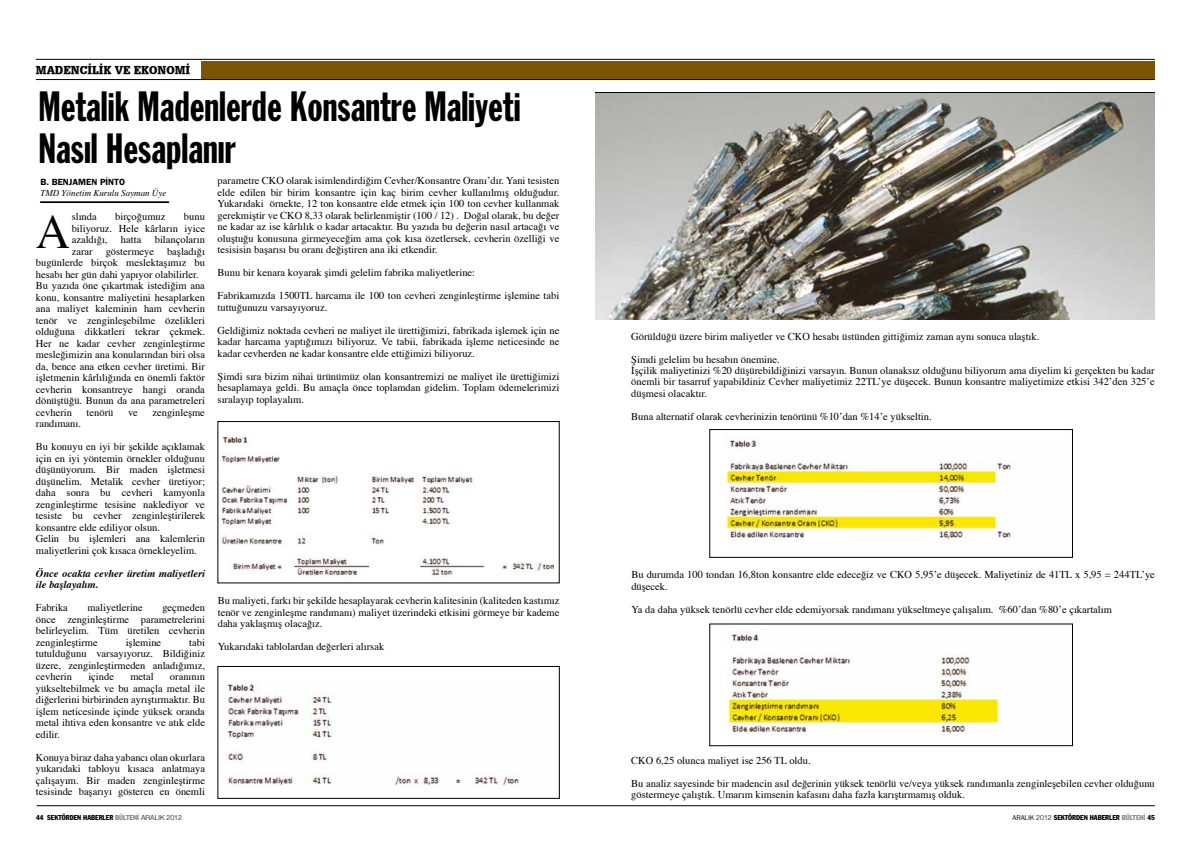
<style>
.page{position:relative;width:1191px;height:842px;background:#fff}
.page>*{position:absolute;margin:0;border:0;box-sizing:border-box;transform-origin:0 0}
.t1{font:47.5px "Times";color:#000}
.t2{font:41.6px/42.1px "Franklin Gothic Std Extra Cond";color:#000}
.t3{font:12px "URW Egyptienne T Ext Nar X Bold";color:#000}
.t4{font:10.5px/11.5px "Times";color:#000;text-align:justify}
.t5{font:italic 700 10.5px/11.5px "Times";color:#000}
.t6{font:italic 9px "Times";color:#000}
.t7{font:600 9px "ITC Franklin Gothic Std";color:#000}
.t8{font:condensed 7px "Franklin Gothic Std";color:#000}
.s1{color:#87888a}
.s2{font-family:"Helvetica Neue";font-weight:300;font-stretch:normal}
.s3{font-family:"Franklin Gothic T";font-stretch:normal}
</style>
<div class="page">
<hr style="left:37px;top:805px;width:1117px;height:1px;background:#000">
<hr style="left:36px;top:59px;width:1118px;height:1px;background:#000">
<hr style="left:36px;top:79px;width:1118px;height:1px;background:#000">
<div style="left:201px;top:61px;width:953px;height:17px;background:#7c5405"></div>
<img style="left:595px;top:93px;width:559px;height:227px">
<img style="left:220px;top:435px;width:333px;height:142px">
<div style="left:218px;top:421px;width:341px;height:162px;border:1px solid #000"></div>
<img style="left:227px;top:682px;width:292px;height:104px">
<div style="left:218px;top:666px;width:341px;height:132px;border:1px solid #000"></div>
<img style="left:726px;top:437px;width:287px;height:104px">
<div style="left:709px;top:429px;width:363px;height:128px;border:1px solid #000"></div>
<img style="left:728px;top:632px;width:272px;height:103px">
<div style="left:709px;top:624px;width:363px;height:122px;border:1px solid #000"></div>
<svg style="left:40px;top:202px;width:129px;height:1px"></svg>
<p class="t3" style="left:36px;top:61px;width:156px">MADENCİLİK VE EKONOMİ</p>
<h2 class="t2" style="left:38px;top:87px;width:483px">Metalik Madenlerde Konsantre Maliyeti<br>Nasıl Hesaplanır</h2>
<p class="t7" style="left:40px;top:177px;width:86px">B. BENJAMEN PİNTO</p>
<p class="t6" style="left:40px;top:188px;width:127px">TMD Yönetim Kurulu Sayman Üye</p>
<p class="t4" style="left:72px;top:211px;width:27px">slında</p>
<p class="t4" style="left:115px;top:211px;width:52px">birçoğumuz</p>
<p class="t4" style="left:72px;top:211px;width:135px;text-indent:112px">bunu biliyoruz. Hele kârların iyice azaldığı,</p>
<h1 class="t1" style="left:36px;top:202px;width:36px">A</h1>
<p class="t4" style="left:121px;top:234px;width:22px">hatta</p>
<p class="t4" style="left:155px;top:234px;width:52px">bilançoların</p>
<p class="t4" style="left:72px;top:246px;width:135px">zarar göstermeye başladığı</p>
<p class="t4" style="left:36px;top:257px;width:171px">bugünlerde birçok meslektaşımız bu</p>
<p class="t4" style="left:36px;top:269px;width:164px">hesabı her gün dahi yapıyor olabilirler.</p>
<p class="t4" style="left:36px;top:280px;width:171px">Bu yazıda öne çıkartmak istediğim ana</p>
<p class="t4" style="left:36px;top:292px;width:171px">konu, konsantre maliyetini hesaplarken</p>
<p class="t4" style="left:36px;top:303px;width:171px">ana maliyet kaleminin ham cevherin</p>
<p class="t4" style="left:36px;top:315px;width:171px">tenör ve zenginleşebilme özelikleri</p>
<p class="t4" style="left:36px;top:326px;width:171px">olduğuna dikkatleri tekrar çekmek.</p>
<p class="t4" style="left:36px;top:338px;width:171px">Her ne kadar cevher zenginleştirme</p>
<p class="t4" style="left:36px;top:349px;width:171px">mesleğimizin ana konularından biri olsa</p>
<p class="t4" style="left:36px;top:361px;width:171px">da, bence ana etken cevher üretimi. Bir</p>
<p class="t4" style="left:36px;top:372px;width:171px">işletmenin kârlılığında en önemli faktör</p>
<p class="t4" style="left:36px;top:384px;width:171px">cevherin konsantreye hangi oranda</p>
<p class="t4" style="left:36px;top:395px;width:171px">dönüştüğü. Bunun da ana parametreleri</p>
<p class="t4" style="left:36px;top:407px;width:38px">cevherin</p>
<p class="t4" style="left:87px;top:407px;width:28px">tenörü</p>
<p class="t4" style="left:128px;top:407px;width:11px">ve</p>
<p class="t4" style="left:152px;top:407px;width:54px">zenginleşme</p>
<p class="t4" style="left:36px;top:413px;width:171px;line-height:23px">randımanı.<br>Bu konuyu en iyi bir şekilde açıklamak</p>
<p class="t4" style="left:36px;top:453px;width:171px;text-align:left">için en iyi yöntemin örnekler olduğunu düşünüyorum. Bir maden işletmesi düşünelim. Metalik cevher üretiyor; daha sonra bu cevheri kamyonla zenginleştirme tesisine naklediyor ve tesiste bu cevher zenginleştirilerek konsantre elde ediliyor olsun.<br>Gelin bu işlemleri ana kalemlerin maliyetlerini çok kısaca örnekleyelim.</p>
<p class="t5" style="left:36px;top:568px;width:171px">Önce ocakta cevher üretim maliyetleri ile başlayalım.</p>
<p class="t4" style="left:36px;top:602px;width:34px">Fabrika</p>
<p class="t4" style="left:87px;top:602px;width:57px">maliyetlerine</p>
<p class="t4" style="left:36px;top:602px;width:171px;text-indent:126px">geçmeden önce zenginleştirme parametrelerini belirleyelim. Tüm üretilen cevherin zenginleştirme</p>
<p class="t4" style="left:126px;top:637px;width:37px">işlemine</p>
<p class="t4" style="left:36px;top:637px;width:171px;text-indent:153px">tabi tutulduğunu varsayıyoruz. Bildiğiniz üzere, zenginleştirmeden anladığımız, cevherin</p>
<p class="t4" style="left:88px;top:671px;width:27px">içinde</p>
<p class="t4" style="left:130px;top:671px;width:25px">metal</p>
<p class="t4" style="left:36px;top:671px;width:171px;text-indent:134px">oranının yükseltebilmek ve bu amaçla metal ile diğerlerini birbirinden ayrıştırmaktır. Bu işlem neticesinde içinde yüksek oranda metal ihtiva eden konsantre ve atık elde edilir.</p>
<p class="t4" style="left:36px;top:752px;width:171px">Konuya biraz daha yabancı olan okurlara yukarıdaki tabloyu kısaca anlatmaya çalışayım. Bir maden zenginleştirme tesisinde başarıyı gösteren en önemli</p>
<p class="t4" style="left:218px;top:175px;width:343px">parametre CKO olarak isimlendirdiğim Cevher/Konsantre Oranı’dır. Yani tesisten elde edilen bir birim konsantre için kaç birim cevher kullanılmış olduğudur.<br>Yukarıdaki örnekte, 12 ton konsantre elde etmek için 100 ton cevher kullanmak gerekmiştir ve CKO 8,33 olarak belirlenmiştir (100 / 12) . Doğal olarak, bu değer ne kadar az ise kârlılık o kadar artacaktır. Bu yazıda bu değerin nasıl artacağı ve oluştuğu konusuna girmeyeceğim ama çok kısa özetlersek, cevherin özelliği ve tesisisin başarısı bu oranı değiştiren ana iki etkendir.</p>
<p class="t4" style="left:218px;top:262px;width:343px;line-height:23px">Bunu bir kenara koyarak şimdi gelelim fabrika maliyetlerine:<br>Fabrikamızda 1500TL harcama ile 100 ton cevheri zenginleştirme işlemine tabi</p>
<p class="t4" style="left:218px;top:296px;width:343px;line-height:23px">tuttuğunuzu varsayıyoruz.<br>Geldiğimiz noktada cevheri ne maliyet ile ürettiğimizi, fabrikada işlemek için ne</p>
<p class="t4" style="left:218px;top:336px;width:343px">kadar harcama yaptığımızı biliyoruz. Ve tabii, fabrikada işleme neticesinde ne kadar cevherden ne kadar konsantre elde ettiğimizi biliyoruz.</p>
<p class="t4" style="left:218px;top:371px;width:343px">Şimdi sıra bizim nihai ürünümüz olan konsantremizi ne maliyet ile ürettiğimizi hesaplamaya geldi. Bu amaçla önce toplamdan gidelim. Toplam ödemelerimizi sıralayıp toplayalım.</p>
<p class="t4" style="left:218px;top:596px;width:343px">Bu maliyeti, farkı bir şekilde hesaplayarak cevherin kalitesinin (kaliteden kastımız tenör ve zenginleşme randımanı) maliyet üzerindeki etkisini görmeye bir kademe daha yaklaşmış olacağız.</p>
<p class="t4" style="left:218px;top:641px;width:168px">Yukarıdaki tablolardan değerleri alırsak</p>
<p class="t4" style="left:631px;top:325px;width:409px;line-height:23px">Görüldüğü üzere birim maliyetler ve CKO hesabı üstünden gittiğimiz zaman aynı sonuca ulaştık.<br>Şimdi gelelim bu hesabın önemine.</p>
<p class="t4" style="left:631px;top:365px;width:525px">İşçilik maliyetinizi %20 düşürebildiğinizi varsayın. Bunun olanaksız olduğunu biliyorum ama diyelim ki gerçekten bu kadar önemli bir tasarruf yapabildiniz Cevher maliyetimiz 22TL’ye düşecek. Bunun konsantre maliyetimize etkisi 342’den 325’e düşmesi olacaktır.</p>
<p class="t4" style="left:631px;top:411px;width:302px">Buna alternatif olarak cevherinizin tenörünü %10’dan %14’e yükseltin.</p>
<p class="t4" style="left:631px;top:570px;width:525px">Bu durumda 100 tondan 16,8ton konsantre elde edeceğiz ve CKO 5,95’e düşecek. Maliyetiniz de 41TL x 5,95 = 244TL’ye düşecek.</p>
<p class="t4" style="left:631px;top:604px;width:482px">Ya da daha yüksek tenörlü cevher elde edemiyorsak randımanı yükseltmeye çalışalım. %60’dan %80’e çıkartalım</p>
<p class="t4" style="left:631px;top:749px;width:525px;line-height:23px">CKO 6,25 olunca maliyet ise 256 TL oldu.<br>Bu analiz sayesinde bir madencin asıl değerinin yüksek tenörlü ve/veya yüksek randımanla zenginleşebilen cevher olduğunu</p>
<p class="t4" style="left:631px;top:790px;width:335px">göstermeye çalıştık. Umarım kimsenin kafasını daha fazla karıştırmamış olduk.</p>
<p class="t8" style="left:36px;top:813px;width:147px">44 SEKTÖRDEN HABERLER <span class="s1">BÜLTENİ</span> <span class="s2">ARALIK 2012</span></p>
<p class="t8" style="left:1012px;top:813px;width:144px"><span class="s3">ARALIK</span> <span class="s2">2012</span> SEKTÖRDEN HABERLER <span class="s1">BÜLTENİ</span> 45</p>
</div>
